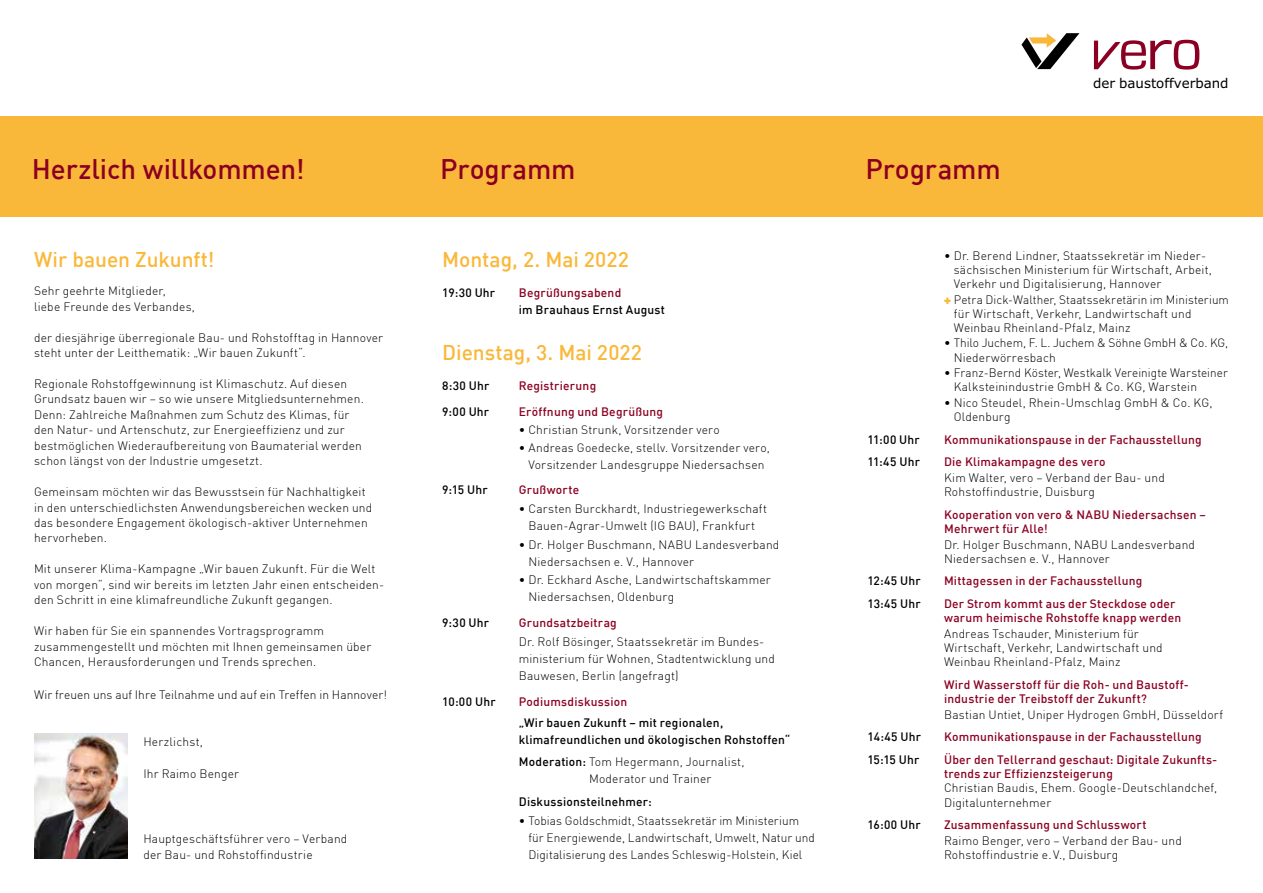
<style>
.page{position:relative;width:1263px;height:893px;background:#fff}
.page>*{position:absolute;margin:0;border:0;box-sizing:border-box;transform-origin:0 0}
.t1{font:500 27.75px "DIN";letter-spacing:-.005em;color:#8b0022}
.t2{font:500 21px "DIN";color:#fab83a}
.t3{font:13.35px "MS Reference Sans Serif";color:#000}
.t4{font:300 12px/15.5px "DIN";letter-spacing:.015em;color:#000}
.t5{font:500 12px/14.2px "DIN";letter-spacing:.02em;color:#8b0022}
.t6{font:500 12px/17.2px "DIN";letter-spacing:.015em;color:#000}
.t7{font:300 12px/14.2px "DIN";letter-spacing:-.005em;color:#000}
.s1{font-weight:500}
.s2{color:#fab83a}
</style>
<div class="page">
<div style="left:0;top:117px;width:1263px;height:100px;background:#fab83a"></div>
<svg style="left:1021px;top:33px;width:58px;height:36px"></svg>
<svg style="left:1094px;top:40px;width:105px;height:30px"></svg>
<img style="left:34px;top:733px;width:94px;height:126px">
<h1 class="t1" style="left:32px;top:151px;width:274px">Herzlich willkommen!</h1>
<h2 class="t2" style="left:34px;top:246px;width:182px">Wir bauen Zukunft!</h2>
<p class="t4" style="left:34px;top:283px;width:163px">Sehr geehrte Mitglieder, liebe Freunde des Verbandes,</p>
<p class="t4" style="left:34px;top:329px;width:351px">der diesjährige überregionale Bau- und Rohstofftag in Hannover steht unter der Leitthematik: „Wir bauen Zukunft“.</p>
<p class="t4" style="left:34px;top:376px;width:331px">Regionale Rohstoffgewinnung ist Klimaschutz. Auf diesen Grundsatz bauen wir – so wie unsere Mitgliedsunternehmen.<br>Denn: Zahlreiche Maßnahmen zum Schutz des Klimas, für den Natur- und Artenschutz, zur Energieeffizienz und zur bestmöglichen Wiederaufbereitung von Baumaterial werden schon längst von der Industrie umgesetzt.</p>
<p class="t4" style="left:34px;top:484px;width:340px">Gemeinsam möchten wir das Bewusstsein für Nachhaltigkeit in den unterschiedlichsten Anwendungsbereichen wecken und das besondere Engagement ökologisch-aktiver Unternehmen hervorheben.</p>
<p class="t4" style="left:34px;top:561px;width:352px">Mit unserer Klima-Kampagne „Wir bauen Zukunft. Für die Welt von morgen“, sind wir bereits im letzten Jahr einen entscheiden&shy;den Schritt in eine klimafreundliche Zukunft gegangen.</p>
<p class="t4" style="left:34px;top:623px;width:339px">Wir haben für Sie ein spannendes Vortragsprogramm zusammengestellt und möchten mit Ihnen gemeinsamen über<br>Chancen, Herausforderungen und Trends sprechen.</p>
<p class="t4" style="left:34px;top:686px;width:355px">Wir freuen uns auf Ihre Teilnahme und auf ein Treffen in Hannover!</p>
<p class="t4" style="left:143px;top:734px;width:61px">Herzlichst,</p>
<p class="t4" style="left:143px;top:766px;width:97px">Ihr Raimo Benger</p>
<p class="t4" style="left:143px;top:830px;width:206px;line-height:16px">Hauptgeschäftsführer vero – Verband der Bau- und Rohstoffindustrie</p>
<h1 class="t1" style="left:440px;top:151px;width:137px">Programm</h1>
<h1 class="t1" style="left:865px;top:151px;width:137px">Programm</h1>
<p class="t3" style="left:1093px;top:74px;width:137px">der baustoffverband</p>
<h2 class="t2" style="left:442px;top:246px;width:188px">Montag, 2. Mai 2022</h2>
<p class="t6" style="left:442px;top:284px;width:54px">19:30 Uhr</p>
<p class="t5" style="left:519px;top:285px;width:104px">Begrüßungsabend</p>
<p class="t6" style="left:519px;top:301px;width:148px">im Brauhaus Ernst August</p>
<h2 class="t2" style="left:442px;top:339px;width:201px">Dienstag, 3. Mai 2022</h2>
<p class="t6" style="left:442px;top:377px;width:49px">8:30 Uhr</p>
<p class="t5" style="left:519px;top:378px;width:79px">Registrierung</p>
<p class="t6" style="left:442px;top:402px;width:48px">9:00 Uhr</p>
<p class="t5" style="left:519px;top:404px;width:146px">Eröffnung und Begrüßung</p>
<p class="t4" style="left:519px;top:422px;width:202px">• Christian Strunk, Vorsitzender vero</p>
<p class="t4" style="left:519px;top:438px;width:253px;line-height:17.2px;text-align:center">• Andreas Goedecke, stellv. Vorsitzender vero,<br>Vorsitzender Landesgruppe Niedersachsen</p>
<p class="t6" style="left:442px;top:481px;width:47px">9:15 Uhr</p>
<p class="t5" style="left:519px;top:483px;width:62px">Grußworte</p>
<p class="t4" style="left:519px;top:500px;width:250px;line-height:17.2px;text-align:center">• Carsten Burckhardt, Industriegewerkschaft<br>Bauen-Agrar-Umwelt (IG BAU), Frankfurt</p>
<p class="t4" style="left:528px;top:536px;width:253px;line-height:17.2px;text-indent:-10px">• Dr. Holger Buschmann, NABU Landesverband<br>Niedersachsen e. V., Hannover</p>
<p class="t4" style="left:528px;top:571px;width:244px;line-height:17.2px;text-indent:-10px">• Dr. Eckhard Asche, Landwirtschaftskammer<br>Niedersachsen, Oldenburg</p>
<p class="t6" style="left:442px;top:614px;width:48px">9:30 Uhr</p>
<p class="t5" style="left:519px;top:615px;width:100px">Grundsatzbeitrag</p>
<p class="t4" style="left:519px;top:633px;width:258px;line-height:17.2px">Dr. Rolf Bösinger, Staatssekretär im Bundes&shy;ministerium für Wohnen, Stadtentwicklung und<br>Bauwesen, Berlin (angefragt)</p>
<p class="t6" style="left:442px;top:692px;width:55px">10:00 Uhr</p>
<p class="t5" style="left:519px;top:694px;width:110px">Podiumsdiskussion</p>
<p class="t6" style="left:519px;top:714px;width:273px">„Wir bauen Zukunft – mit regionalen, klimafreundlichen und ökologischen Rohstoffen“</p>
<p class="t4" style="left:589px;top:753px;width:157px;line-height:17.2px;text-indent:-70px"><span class="s1">Moderation:</span> Tom Hegermann, Journalist,<br>Moderator und Trainer</p>
<p class="t6" style="left:519px;top:793px;width:134px">Diskussionsteilnehmer:</p>
<p class="t4" style="left:528px;top:811px;width:288px;line-height:17.2px;text-indent:-10px">• Tobias Goldschmidt, Staatssekretär im Ministerium für Energiewende, Landwirtschaft, Umwelt, Natur und<br>Digitalisierung des Landes Schleswig-Holstein, Kiel</p>
<p class="t4" style="left:954px;top:248px;width:260px;line-height:14.2px;text-indent:-10px">• Dr. Berend Lindner, Staatssekretär im Nieder&shy;sächsischen Ministerium für Wirtschaft, Arbeit,<br>Verkehr und Digitalisierung, Hannover</p>
<p class="t4" style="left:954px;top:292px;width:276px;line-height:14.2px;text-indent:-10px"><span class="s2">✚</span> Petra Dick-Walther, Staatssekretärin im Ministerium für Wirtschaft, Verkehr, Landwirtschaft und<br>Weinbau Rheinland-Pfalz, Mainz</p>
<p class="t7" style="left:954px;top:336px;width:276px;text-indent:-10px">• Thilo Juchem, F. L. Juchem &amp; Söhne GmbH &amp; Co. KG,<br>Niederwörresbach</p>
<p class="t4" style="left:954px;top:366px;width:276px;line-height:14.2px;text-indent:-10px">• Franz-Bernd Köster, Westkalk Vereinigte Warsteiner<br>Kalksteinindustrie GmbH &amp; Co. KG, Warstein</p>
<p class="t4" style="left:954px;top:395px;width:260px;line-height:14.2px;text-indent:-10px">• Nico Steudel, Rhein-Umschlag GmbH &amp; Co. KG,<br>Oldenburg</p>
<p class="t6" style="left:867px;top:430px;width:54px">11:00 Uhr</p>
<p class="t5" style="left:944px;top:432px;width:259px">Kommunikationspause in der Fachausstellung</p>
<p class="t6" style="left:867px;top:453px;width:54px">11:45 Uhr</p>
<p class="t5" style="left:944px;top:455px;width:163px">Die Klimakampagne des vero</p>
<p class="t4" style="left:944px;top:470px;width:222px;line-height:14.2px">Kim Walter, vero – Verband der Bau- und<br>Rohstoffindustrie, Duisburg</p>
<p class="t5" style="left:944px;top:507px;width:263px">Kooperation von vero &amp; NABU Niedersachsen –<br>Mehrwert für Alle!</p>
<p class="t4" style="left:944px;top:537px;width:253px;line-height:14.2px">Dr. Holger Buschmann, NABU Landesverband<br>Niedersachsen e. V., Hannover</p>
<p class="t6" style="left:867px;top:572px;width:55px">12:45 Uhr</p>
<p class="t5" style="left:944px;top:574px;width:200px">Mittagessen in der Fachausstellung</p>
<p class="t6" style="left:867px;top:595px;width:55px">13:45 Uhr</p>
<p class="t5" style="left:944px;top:596px;width:239px">Der Strom kommt aus der Steckdose oder warum heimische Rohstoffe knapp werden</p>
<p class="t4" style="left:944px;top:626px;width:220px;line-height:14.2px">Andreas Tschauder, Ministerium für<br>Wirtschaft, Verkehr, Landwirtschaft und<br>Weinbau Rheinland-Pfalz, Mainz</p>
<p class="t5" style="left:944px;top:677px;width:246px">Wird Wasserstoff für die Roh- und Baustoff&shy;industrie der Treibstoff der Zukunft?</p>
<p class="t4" style="left:944px;top:706px;width:281px">Bastian Untiet, Uniper Hydrogen GmbH, Düsseldorf</p>
<p class="t6" style="left:867px;top:728px;width:55px">14:45 Uhr</p>
<p class="t5" style="left:944px;top:729px;width:259px">Kommunikationspause in der Fachausstellung</p>
<p class="t6" style="left:867px;top:751px;width:53px">15:15 Uhr</p>
<p class="t5" style="left:944px;top:752px;width:275px">Über den Tellerrand geschaut: Digitale Zukunfts&shy;trends zur Effizienzsteigerung</p>
<p class="t4" style="left:944px;top:781px;width:275px;line-height:14.2px">Christian Baudis, Ehem. Google-Deutschlandchef,<br>Digitalunternehmer</p>
<p class="t6" style="left:867px;top:816px;width:55px">16:00 Uhr</p>
<p class="t5" style="left:944px;top:817px;width:204px">Zusammenfassung und Schlusswort</p>
<p class="t4" style="left:944px;top:833px;width:239px;line-height:14.2px">Raimo Benger, vero – Verband der Bau- und<br>Rohstoffindustrie e.V., Duisburg</p>
</div>
